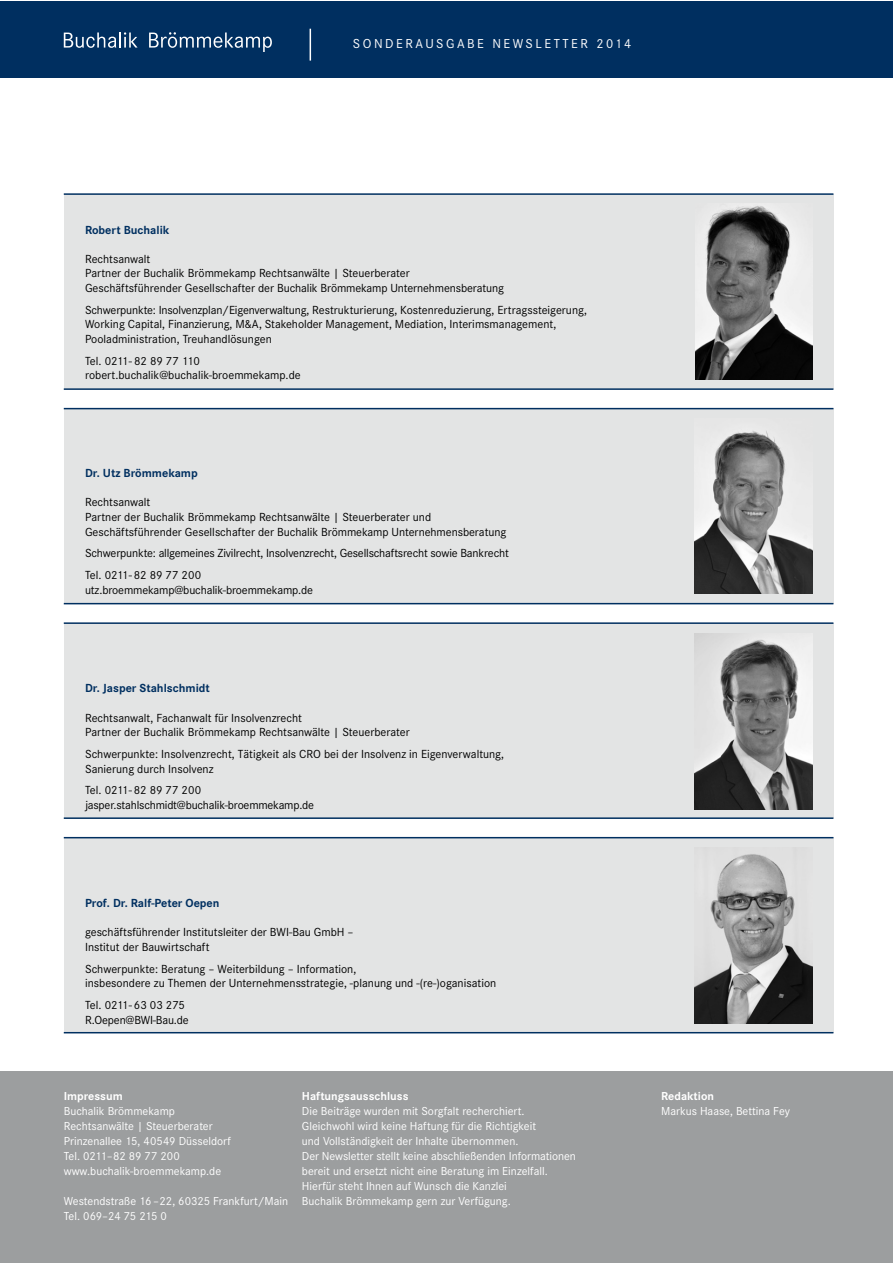
<style>
.page{position:relative;width:893px;height:1263px;background:#fff}
.page>*{position:absolute;margin:0;border:0;box-sizing:border-box;transform-origin:0 0}
.t1{font:13.5px "Corporate S";letter-spacing:.185em;color:#fff}
.t2{font:12.15px/14.5px "Corporate S";color:#000}
.t3{font:700 12.15px "Corporate S";color:#002f60}
.t4{font:12px/15px "Corporate S";color:#fff}
.t5{font:700 12px "Corporate S";color:#fff}
</style>
<div class="page">
<div style="left:0;top:1072px;width:892px;height:191px;background:#9c9e9f"></div>
<div style="left:64px;top:409px;width:769px;height:195px;background:#e3e4e4"></div>
<img style="left:695px;top:431px;width:117px;height:163px">
<hr style="left:64px;top:408px;width:769px;height:1px;background:#002f60">
<div style="left:64px;top:195px;width:769px;height:194px;background:#e3e4e4"></div>
<img style="left:695px;top:204px;width:117px;height:175px">
<hr style="left:64px;top:193px;width:769px;height:2px;background:#002f60">
<div style="left:64px;top:624px;width:769px;height:194px;background:#e3e4e4"></div>
<img style="left:695px;top:634px;width:117px;height:175px">
<hr style="left:64px;top:622px;width:769px;height:2px;background:#002f60">
<div style="left:64px;top:838px;width:769px;height:195px;background:#e3e4e4"></div>
<img style="left:695px;top:854px;width:117px;height:169px">
<hr style="left:64px;top:837px;width:769px;height:1px;background:#002f60">
<hr style="left:64px;top:1032px;width:769px;height:1px;background:#002f60">
<hr style="left:64px;top:817px;width:769px;height:2px;background:#002f60">
<hr style="left:64px;top:603px;width:769px;height:1px;background:#002f60">
<hr style="left:64px;top:388px;width:769px;height:2px;background:#002f60">
<div style="left:0;top:1px;width:892px;height:77px;background:#002f60"></div>
<hr style="left:310px;top:29px;width:1px;height:32px;background:#fff">
<svg style="left:64px;top:32px;width:74px;height:16px"></svg>
<svg style="left:149px;top:32px;width:123px;height:20px"></svg>
<p class="t1" style="left:353px;top:35px;width:280px">SONDERAUSGABE NEWSLETTER 2014</p>
<p class="t3" style="left:85px;top:223px;width:86px">Robert Buchalik</p>
<p class="t2" style="left:85px;top:251px;width:420px">Rechtsanwalt<br>Partner der Buchalik Brömmekamp Rechtsanwälte | Steuerberater<br>Geschäftsführender Gesellschafter der Buchalik Brömmekamp Unternehmensberatung</p>
<p class="t2" style="left:85px;top:303px;width:503px">Schwerpunkte: Insolvenzplan/Eigenverwaltung, Restrukturierung, Kostenreduzierung, Ertragssteigerung,<br>Working Capital, Finanzierung, M&amp;A, Stakeholder Management, Mediation, Interimsmanagement,<br>Pooladministration, Treuhandlösungen</p>
<p class="t2" style="left:85px;top:354px;width:217px">Tel. 0211- 82 89 77 110 robert.buchalik@buchalik-broemmekamp.de</p>
<p class="t3" style="left:85px;top:466px;width:114px">Dr. Utz Brömmekamp</p>
<p class="t2" style="left:85px;top:495px;width:423px">Rechtsanwalt<br>Partner der Buchalik Brömmekamp Rechtsanwälte | Steuerberater und<br>Geschäftsführender Gesellschafter der Buchalik Brömmekamp Unternehmensberatung</p>
<p class="t2" style="left:85px;top:542px;width:425px;line-height:21.9px">Schwerpunkte: allgemeines Zivilrecht, Insolvenzrecht, Gesellschaftsrecht sowie Bankrecht<br>Tel. 0211- 82 89 77 200</p>
<p class="t2" style="left:85px;top:583px;width:230px">utz.broemmekamp@buchalik-broemmekamp.de</p>
<p class="t3" style="left:85px;top:681px;width:126px">Dr. Jasper Stahlschmidt</p>
<p class="t2" style="left:85px;top:710px;width:326px">Rechtsanwalt, Fachanwalt für Insolvenzrecht<br>Partner der Buchalik Brömmekamp Rechtsanwälte | Steuerberater</p>
<p class="t2" style="left:85px;top:747px;width:421px">Schwerpunkte: Insolvenzrecht, Tätigkeit als CRO bei der Insolvenz in Eigenverwaltung,<br>Sanierung durch Insolvenz</p>
<p class="t2" style="left:85px;top:783px;width:231px">Tel. 0211- 82 89 77 200 jasper.stahlschmidt@buchalik-broemmekamp.de</p>
<p class="t3" style="left:85px;top:896px;width:136px">Prof. Dr. Ralf-Peter Oepen</p>
<p class="t2" style="left:85px;top:925px;width:270px">geschäftsführender Institutsleiter der BWI-Bau GmbH –<br>Institut der Bauwirtschaft</p>
<p class="t2" style="left:85px;top:961px;width:413px">Schwerpunkte: Beratung – Weiterbildung – Information,<br>insbesondere zu Themen der Unternehmensstrategie, -planung und -(re-)oganisation</p>
<p class="t2" style="left:85px;top:998px;width:105px">Tel. 0211- 63 03 275<br>R.Oepen@BWI-Bau.de</p>
<p class="t5" style="left:64px;top:1089px;width:60px">Impressum</p>
<p class="t4" style="left:64px;top:1104px;width:169px">Buchalik Brömmekamp<br>Rechtsanwälte | Steuerberater<br>Prinzenallee 15, 40549 Düsseldorf<br>Tel. 0211–82 89 77 200 www.buchalik-broemmekamp.de</p>
<p class="t4" style="left:64px;top:1194px;width:226px">Westendstraße 16–22, 60325 Frankfurt/Main<br>Tel. 069–24 75 215 0</p>
<p class="t5" style="left:302px;top:1089px;width:108px">Haftungsausschluss</p>
<p class="t4" style="left:302px;top:1104px;width:275px">Die Beiträge wurden mit Sorgfalt recherchiert.<br>Gleichwohl wird keine Haftung für die Richtigkeit<br>und Vollständigkeit der Inhalte übernommen.<br>Der Newsletter stellt keine abschließenden Informationen bereit und ersetzt nicht eine Beratung im Einzelfall.<br>Hierfür steht Ihnen auf Wunsch die Kanzlei<br>Buchalik Brömmekamp gern zur Verfügung.</p>
<p class="t5" style="left:661px;top:1089px;width:54px">Redaktion</p>
<p class="t4" style="left:661px;top:1104px;width:130px">Markus Haase, Bettina Fey</p>
</div>
